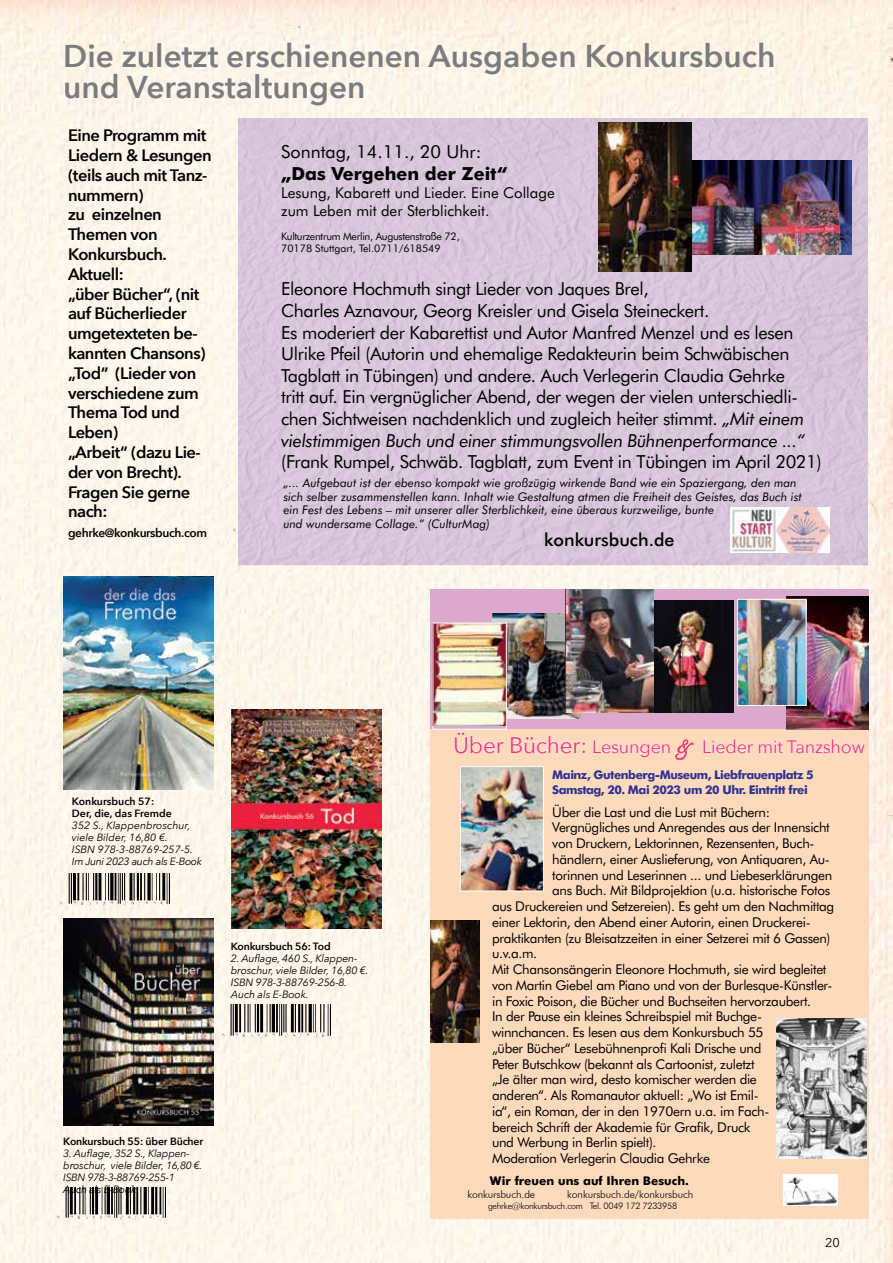
<style>
.page{position:relative;width:893px;height:1263px;background:#fff}
.page>*{position:absolute;margin:0;border:0;box-sizing:border-box;transform-origin:0 0}
.t1{font:600 31.5px/31.5px "Avenir Next";color:#7b7c7f}
.t2{font:18px/21.6px "Futura BT";letter-spacing:-.02em;color:#000}
.t3{font:18px "Avenir Next";letter-spacing:-.01em;color:#ee377b}
.t4{font:18px "Futura BT";color:#000}
.t5{font:700 18px "Futura BT";color:#000}
.t6{font:500 18px "Futura BT";color:#000}
.t7{font:600 16.5px/19.8px "Avenir Next";letter-spacing:-.03em;color:#000}
.t8{font:15px/18px "Futura BT";color:#000}
.t9{font:13.5px "Futura BT";letter-spacing:-.025em;color:#000}
.t10{font:12.75px "Avenir Next";color:#000}
.t11{font:italic 12px/13.5px "Futura BT";color:#000}
.t12{font:700 12px/15px "Futura BT";letter-spacing:-.04em;color:#2e3092}
.t13{font:700 12px "Futura BT";color:#000}
.t14{font:600 12px "Avenir Next";letter-spacing:-.03em;color:#000}
.t15{font:italic 10.5px/12px "Avenir Next";letter-spacing:-.015em;color:#000}
.t16{font:600 10.5px/12px "Avenir Next";letter-spacing:-.015em;color:#000}
.t17{font:10.5px/12px "Futura BT";letter-spacing:-.03em;color:#000}
.t18{font:300 10.5px "Futura BT";letter-spacing:-.01em;color:#000}
.t19{font:300 9px "Futura BT";letter-spacing:-.03em;color:#000}
.s1{font-style:italic}
.s2{font-size:22.5px}
.s3{font-family:"Shelley Allegro BT";font-size:22.5px;color:#ee417d}
</style>
<div class="page">
<img style="left:0;top:0;width:893px;height:1263px">
<div style="left:431px;top:589px;width:438px;height:630px;background:#fedabc"></div>
<img style="left:784px;top:1175px;width:54px;height:30px">
<div style="left:431px;top:589px;width:438px;height:140px;background:#dba9ce"></div>
<img style="left:786px;top:597px;width:83px;height:132px">
<img style="left:654px;top:601px;width:80px;height:111px">
<img style="left:492px;top:613px;width:88px;height:105px">
<img style="left:462px;top:768px;width:80px;height:121px">
<div style="left:460px;top:766px;width:84px;height:125px;border:1px solid #fff"></div>
<img style="left:435px;top:625px;width:70px;height:101px">
<div style="left:433px;top:623px;width:74px;height:106px;border:1px solid #fff"></div>
<img style="left:777px;top:1018px;width:89px;height:141px">
<img style="left:739px;top:601px;width:65px;height:103px">
<div style="left:737px;top:599px;width:69px;height:107px;border:1px solid #fff"></div>
<img style="left:431px;top:920px;width:49px;height:123px">
<svg style="left:454px;top:732px;width:50px;height:22px"></svg>
<svg style="left:510px;top:735px;width:76px;height:19px"></svg>
<svg style="left:593px;top:739px;width:101px;height:21px"></svg>
<svg style="left:703px;top:738px;width:162px;height:16px"></svg>
<img style="left:565px;top:589px;width:89px;height:124px">
<img style="left:63px;top:576px;width:151px;height:214px">
<img style="left:231px;top:709px;width:151px;height:220px">
<img style="left:219px;top:1005px;width:111px;height:33px">
<img style="left:58px;top:873px;width:111px;height:34px">
<img style="left:54px;top:1187px;width:111px;height:34px">
<img style="left:63px;top:918px;width:151px;height:207px">
<img style="left:239px;top:119px;width:629px;height:446px">
<img style="left:692px;top:161px;width:160px;height:94px">
<img style="left:731px;top:507px;width:98px;height:46px">
<img style="left:599px;top:123px;width:93px;height:148px">
<h1 class="t1" style="left:63px;top:39px;width:714px">Die zuletzt erschienenen Ausgaben Konkursbuch und Veranstaltungen</h1>
<p class="t7" style="left:68px;top:125px;width:145px">Eine Programm mit<br>Liedern &amp; Lesungen (teils auch mit Tanz&shy;nummern)<br>zu einzelnen<br>Themen von<br>Konkursbuch.<br>Aktuell:<br>„über Bücher“, (nit auf Bücherlieder umgetexteten be&shy;kannten Chansons) „Tod“ (Lieder von verschiedene zum<br>Thema Tod und<br>Leben)<br>„Arbeit“ (dazu Lie&shy;der von Brecht).<br>Fragen Sie gerne nach:</p>
<p class="t14" style="left:68px;top:523px;width:141px">gehrke@konkursbuch.com</p>
<h2 class="t4" style="left:281px;top:141px;width:202px">Sonntag, 14.11., 20 Uhr:</h2>
<h2 class="t5" style="left:281px;top:162px;width:227px">„Das Vergehen der Zeit“</h2>
<p class="t8" style="left:281px;top:183px;width:275px">Lesung, Kabarett und Lieder. Eine Collage zum Leben mit der Sterblichkeit.</p>
<p class="t17" style="left:281px;top:230px;width:180px">Kulturzentrum Merlin, Augustenstraße 72,<br>70178 Stuttgart, Tel.0711/618549</p>
<p class="t2" style="left:281px;top:278px;width:525px">Eleonore Hochmuth singt Lieder von Jaques Brel,<br>Charles Aznavour, Georg Kreisler und Gisela Steineckert.<br>Es moderiert der Kabarettist und Autor Manfred Menzel und es lesen Ulrike Pfeil (Autorin und ehemalige Redakteurin beim Schwäbischen Tagblatt in Tübingen) und andere. Auch Verlegerin Claudia Gehrke tritt auf. Ein vergnüglicher Abend, der wegen der vielen unterschiedli&shy;chen Sichtweisen nachdenklich und zugleich heiter stimmt. <span class="s1">„Mit einem vielstimmigen Buch und einer stimmungsvollen Bühnenperformance ...“</span></p>
<h2 class="t2" style="left:281px;top:451px;width:542px">(Frank Rumpel, Schwäb. Tagblatt, zum Event in Tübingen im April 2021)</h2>
<p class="t11" style="left:283px;top:476px;width:520px">„... Aufgebaut ist der ebenso kompakt wie großzügig wirkende Band wie ein Spaziergang, den man sich selber zusammenstellen kann. Inhalt wie Gestaltung atmen die Freiheit des Geistes, das Buch ist ein Fest des Lebens – mit unserer aller Sterblichkeit, eine überaus kurzweilige, bunte<br>und wundersame Collage.“ (CulturMag)</p>
<h2 class="t6" style="left:544px;top:529px;width:132px">konkursbuch.de</h2>
<p class="t16" style="left:72px;top:795px;width:101px">Konkursbuch 57:<br>Der, die, das Fremde</p>
<p class="t15" style="left:72px;top:819px;width:132px">352 S., Klappenbroschur, viele Bilder, 16,80 €.<br>ISBN 978-3-88769-257-5.<br>Im Juni 2023 auch als E-Book</p>
<p class="t16" style="left:231px;top:940px;width:101px">Konkursbuch 56: Tod</p>
<p class="t15" style="left:231px;top:952px;width:139px">2. Auflage, 460 S., Klappen&shy;broschur, viele Bilder, 16,80 €.<br>ISBN 978-3-88769-256-8.<br>Auch als E-Book.</p>
<p class="t16" style="left:63px;top:1135px;width:142px">Konkursbuch 55: über Bücher</p>
<p class="t15" style="left:63px;top:1147px;width:141px">3. Auflage, 352 S., Klappen&shy;broschur, viele Bilder, 16,80 €.<br>ISBN 978-3-88769-255-1<br>Auch als E-Book</p>
<h2 class="t3" style="left:453px;top:731px;width:413px"><span class="s2">Über Bücher:</span> Lesungen <span class="s3">&amp;</span> Lieder mit Tanzshow</h2>
<p class="t12" style="left:552px;top:767px;width:263px">Mainz, Gutenberg-Museum, Liebfrauenplatz 5<br>Samstag, 20. Mai 2023 um 20 Uhr. Eintritt frei</p>
<p class="t9" style="left:552px;top:803px;width:219px">Über die Last und die Lust mit Büchern:</p>
<p class="t9" style="left:552px;top:819px;width:279px">Vergnügliches und Anregendes aus der Innensicht</p>
<p class="t9" style="left:552px;top:835px;width:264px">von Druckern, Lektorinnen, Rezensenten, Buch-</p>
<p class="t9" style="left:552px;top:851px;width:279px">händlern, einer Auslieferung, von Antiquaren, Au-</p>
<p class="t9" style="left:552px;top:866px;width:281px">torinnen und Leserinnen ... und Liebeserklärungen</p>
<p class="t9" style="left:552px;top:882px;width:279px">ans Buch. Mit Bildprojektion (u.a. historische Fotos</p>
<p class="t9" style="left:492px;top:898px;width:344px">aus Druckereien und Setzereien). Es geht um den Nachmittag</p>
<p class="t9" style="left:492px;top:914px;width:320px">einer Lektorin, den Abend einer Autorin, einen Druckerei-</p>
<p class="t9" style="left:492px;top:929px;width:340px">praktikanten (zu Bleisatzzeiten in einer Setzerei mit 6 Gassen)</p>
<p class="t9" style="left:492px;top:945px;width:47px">u.v.a.m.</p>
<p class="t9" style="left:492px;top:961px;width:336px">Mit Chansonsängerin Eleonore Hochmuth, sie wird begleitet</p>
<p class="t9" style="left:492px;top:977px;width:342px">von Martin Giebel am Piano und von der Burlesque-Künstler-</p>
<p class="t9" style="left:492px;top:993px;width:321px">in Foxic Poison, die Bücher und Buchseiten hervorzaubert.</p>
<p class="t9" style="left:492px;top:1008px;width:271px">In der Pause ein kleines Schreibspiel mit Buchge-</p>
<p class="t9" style="left:492px;top:1024px;width:273px">winnchancen. Es lesen aus dem Konkursbuch 55</p>
<p class="t9" style="left:492px;top:1040px;width:271px">„über Bücher“ Lesebühnenprofi Kali Drische und</p>
<p class="t9" style="left:492px;top:1056px;width:264px">Peter Butschkow (bekannt als Cartoonist, zuletzt</p>
<p class="t9" style="left:492px;top:1071px;width:266px">„Je älter man wird, desto komischer werden die</p>
<p class="t9" style="left:492px;top:1087px;width:268px">anderen“. Als Romanautor aktuell: „Wo ist Emil-</p>
<p class="t9" style="left:492px;top:1103px;width:279px">ia“, ein Roman, der in den 1970ern u.a. im Fach-</p>
<p class="t9" style="left:492px;top:1119px;width:260px">bereich Schrift der Akademie für Grafik, Druck</p>
<p class="t9" style="left:492px;top:1134px;width:166px">und Werbung in Berlin spielt).</p>
<p class="t9" style="left:492px;top:1150px;width:219px">Moderation Verlegerin Claudia Gehrke</p>
<p class="t18" style="left:467px;top:1188px;width:69px">konkursbuch.de</p>
<p class="t18" style="left:567px;top:1188px;width:128px">konkursbuch.de/konkursbuch</p>
<p class="t19" style="left:488px;top:1200px;width:191px">gehrke@konkursbuch.com Tel. 0049 172 7233958</p>
<p class="t13" style="left:490px;top:1173px;width:200px">Wir freuen uns auf Ihren Besuch.</p>
<p class="t10" style="left:825px;top:1232px;width:16px">20</p>
</div>
